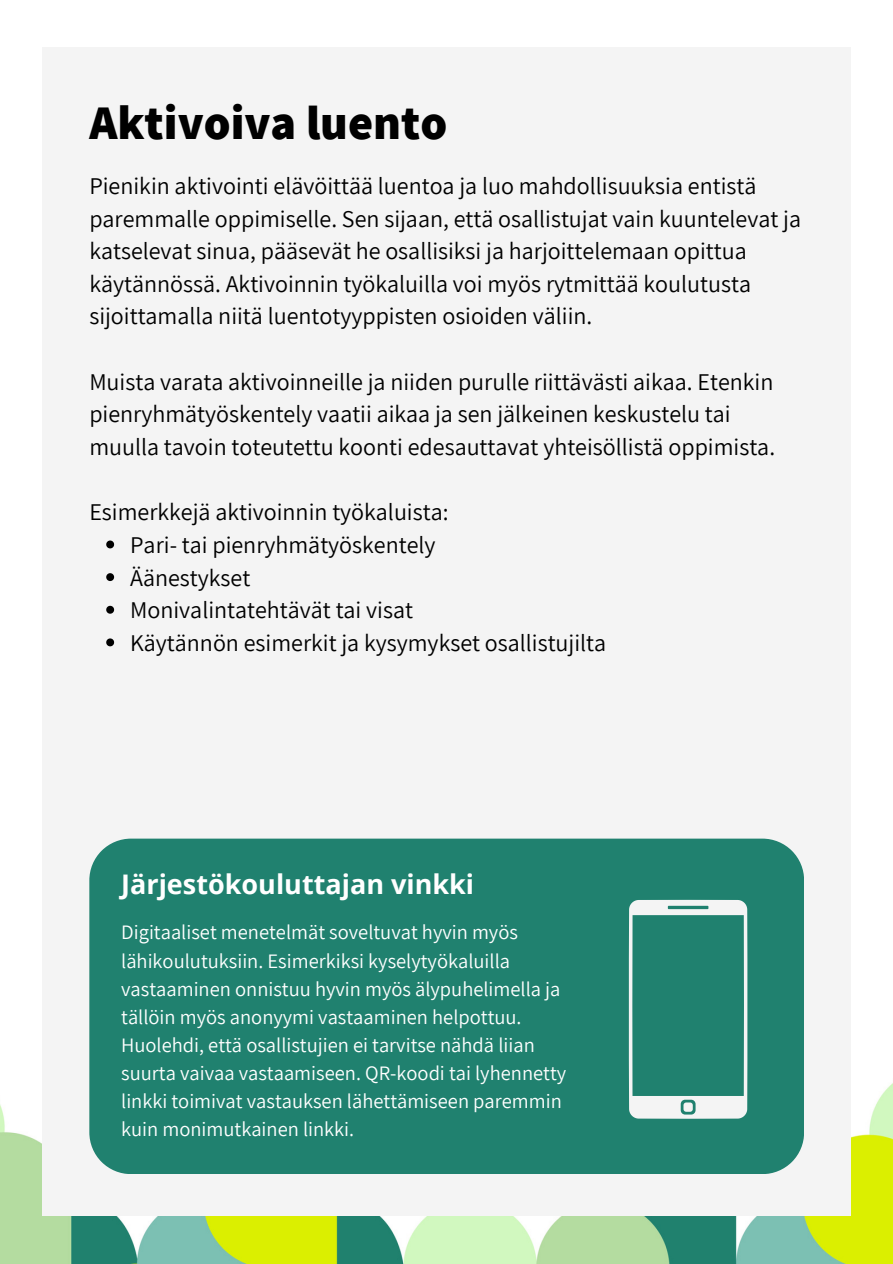
<style>
.page{position:relative;width:893px;height:1264px;background:#fff}
.page>*{position:absolute;margin:0;border:0;box-sizing:border-box;transform-origin:0 0}
.t1{font:800 48px "Assistant";color:#000}
.t2{font:700 27px "Open Sans";color:#fff}
.t3{font:24px/32.7px "Assistant";color:#000}
.t4{font:20.55px/28.2px "Assistant";color:#fff}
</style>
<div class="page">
<img style="left:0;top:672px;width:892px;height:591px">
<div style="left:42px;top:48px;width:808px;height:1167px;background:#f4f4f4"></div>
<div style="left:89px;top:838px;width:715px;height:336px;background:#20816f"></div>
<svg style="left:628px;top:899px;width:119px;height:219px"></svg>
<svg style="left:106px;top:540px;width:8px;height:8px"></svg>
<svg style="left:106px;top:573px;width:8px;height:8px"></svg>
<svg style="left:106px;top:606px;width:8px;height:7px"></svg>
<svg style="left:106px;top:638px;width:8px;height:8px"></svg>
<p class="t1" style="left:89px;top:90px;width:359px">Aktivoiva luento</p>
<p class="t3" style="left:89px;top:169px;width:713px">Pienikin aktivointi elävöittää luentoa ja luo mahdollisuuksia entistä paremmalle oppimiselle. Sen sijaan, että osallistujat vain kuuntelevat ja katselevat sinua, pääsevät he osallisiksi ja harjoittelemaan opittua käytännössä. Aktivoinnin työkaluilla voi myös rytmittää koulutusta sijoittamalla niitä luentotyyppisten osioiden väliin.</p>
<p class="t3" style="left:89px;top:364px;width:687px">Muista varata aktivoinneille ja niiden purulle riittävästi aikaa. Etenkin pienryhmätyöskentely vaatii aikaa ja sen jälkeinen keskustelu tai muulla tavoin toteutettu koonti edesauttavat yhteisöllistä oppimista.</p>
<p class="t3" style="left:89px;top:495px;width:360px">Esimerkkejä aktivoinnin työkaluista:</p>
<p class="t3" style="left:130px;top:527px;width:307px">Pari- tai pienryhmätyöskentely</p>
<p class="t3" style="left:130px;top:560px;width:122px">Äänestykset</p>
<p class="t3" style="left:130px;top:593px;width:284px">Monivalintatehtävät tai visat</p>
<p class="t3" style="left:130px;top:625px;width:477px">Käytännön esimerkit ja kysymykset osallistujilta</p>
<p class="t2" style="left:121px;top:864px;width:354px">Järjestökouluttajan vinkki</p>
<p class="t4" style="left:121px;top:917px;width:446px">Digitaaliset menetelmät soveltuvat hyvin myös lähikoulutuksiin. Esimerkiksi kyselytyökaluilla vastaaminen onnistuu hyvin myös älypuhelimella ja tällöin myös anonyymi vastaaminen helpottuu.<br>Huolehdi, että osallistujien ei tarvitse nähdä liian suurta vaivaa vastaamiseen. QR-koodi tai lyhennetty linkki toimivat vastauksen lähettämiseen paremmin kuin monimutkainen linkki.</p>
</div>
